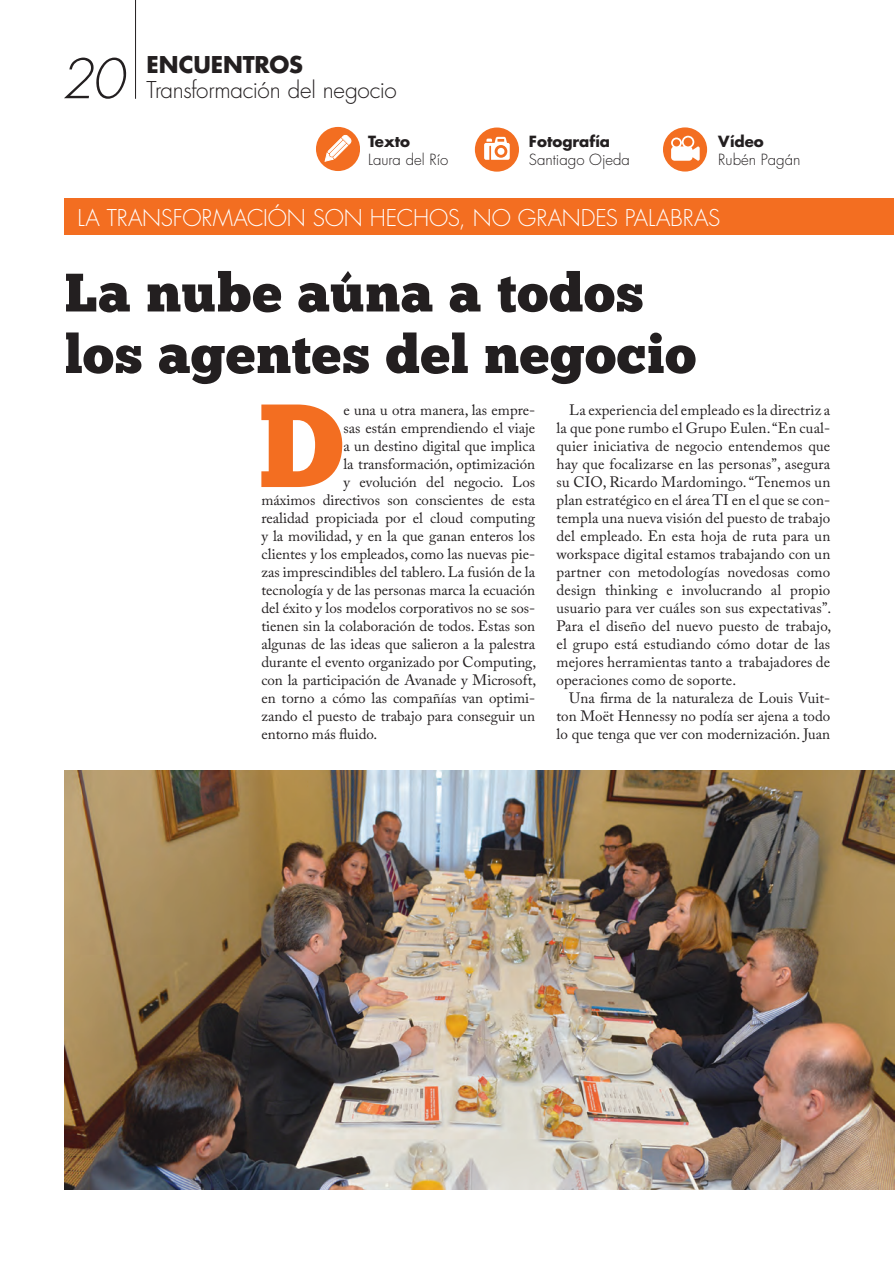
<style>
.page{position:relative;width:895px;height:1265px;background:#fff}
.page>*{position:absolute;margin:0;border:0;box-sizing:border-box;transform-origin:0 0}
.t1{font:118.05px "Chunk Five";color:#f36e21}
.t2{font:54px/61.5px "Chunk Five";letter-spacing:.015em;color:#231f20}
.t3{font:italic 300 53.25px "Futura Std";color:#231f20}
.t4{font:300 22.5px "Futura Std";letter-spacing:-.01em;color:#fff}
.t5{font:300 22.5px "Futura Std";letter-spacing:-.01em;color:#231f20}
.t6{font:700 22.5px "Futura Std";letter-spacing:-.005em;color:#231f20}
.t7{font:15px/18px "Adobe Caslon Pro";color:#231f20;text-align:justify}
.t8{font:300 15px "Futura Std";color:#231f20}
.t9{font:700 15px "Futura Std";color:#231f20}
</style>
<div class="page">
<hr style="left:135px;top:0;width:1px;height:99px;background:#231f20">
<div style="left:65px;top:199px;width:829px;height:36px;background:#f36e21"></div>
<div style="left:316px;top:127px;width:44px;height:44px;background:#f36e21;border-radius:50%"></div>
<svg style="left:324px;top:134px;width:28px;height:28px"></svg>
<div style="left:475px;top:127px;width:44px;height:45px;background:#f36e21;border-radius:50%"></div>
<svg style="left:484px;top:137px;width:26px;height:23px"></svg>
<div style="left:663px;top:127px;width:44px;height:45px;background:#f36e21;border-radius:50%"></div>
<svg style="left:671px;top:136px;width:28px;height:25px"></svg>
<img style="left:65px;top:770px;width:829px;height:419px">
<h3 class="t3" style="left:60px;top:47px;width:66px">20</h3>
<h3 class="t6" style="left:147px;top:49px;width:158px">ENCUENTROS</h3>
<h3 class="t5" style="left:147px;top:76px;width:252px">Transformación del negocio</h3>
<p class="t9" style="left:368px;top:131px;width:44px">Texto</p>
<p class="t8" style="left:368px;top:150px;width:82px">Laura del Río</p>
<p class="t9" style="left:529px;top:131px;width:83px">Fotografía</p>
<p class="t8" style="left:529px;top:150px;width:103px">Santiago Ojeda</p>
<p class="t9" style="left:718px;top:131px;width:47px">Vídeo</p>
<p class="t8" style="left:718px;top:150px;width:84px">Rubén Pagán</p>
<h3 class="t4" style="left:77px;top:204px;width:644px">LA TRANSFORMACIÓN SON HECHOS, NO GRANDES PALABRAS</h3>
<h2 class="t2" style="left:65px;top:262px;width:633px">La nube aúna a todos los agentes del negocio</h2>
<h1 class="t1" style="left:258px;top:375px;width:86px">D</h1>
<p class="t7" style="left:343px;top:401px;width:193px">e una u otra manera, las empre-</p>
<p class="t7" style="left:343px;top:419px;width:193px">sas están emprendiendo el viaje</p>
<p class="t7" style="left:343px;top:437px;width:193px">a un destino digital que implica</p>
<p class="t7" style="left:343px;top:455px;width:193px">la transformación, optimización</p>
<p class="t7" style="left:343px;top:473px;width:193px">y evolución del negocio. Los</p>
<p class="t7" style="left:261px;top:491px;width:275px">máximos directivos son conscientes de esta</p>
<p class="t7" style="left:261px;top:509px;width:275px">realidad propiciada por el cloud computing</p>
<p class="t7" style="left:261px;top:527px;width:275px">y la movilidad, y en la que ganan enteros los</p>
<p class="t7" style="left:261px;top:545px;width:275px">clientes y los empleados, como las nuevas pie-</p>
<p class="t7" style="left:261px;top:563px;width:275px">zas imprescindibles del tablero. La fusión de la</p>
<p class="t7" style="left:261px;top:581px;width:275px">tecnología y de las personas marca la ecuación</p>
<p class="t7" style="left:261px;top:599px;width:275px">del éxito y los modelos corporativos no se sos-</p>
<p class="t7" style="left:261px;top:617px;width:275px">tienen sin la colaboración de todos. Estas son</p>
<p class="t7" style="left:261px;top:635px;width:275px">algunas de las ideas que salieron a la palestra</p>
<p class="t7" style="left:261px;top:653px;width:276px">durante el evento organizado por Computing,</p>
<p class="t7" style="left:261px;top:671px;width:276px">con la participación de Avanade y Microsoft,</p>
<p class="t7" style="left:261px;top:689px;width:275px">en torno a cómo las compañías van optimi-</p>
<p class="t7" style="left:261px;top:707px;width:275px">zando el puesto de trabajo para conseguir un</p>
<p class="t7" style="left:261px;top:725px;width:117px">entorno más fluido.</p>
<p class="t7" style="left:556px;top:401px;width:276px;text-indent:13px">La experiencia del empleado es la directriz a la que pone rumbo el Grupo Eulen. “En cual&shy;quier iniciativa de negocio entendemos que hay que focalizarse en las personas”, asegura su CIO, Ricardo Mardomingo. “Tenemos un plan estratégico en el área TI en el que se con&shy;templa una nueva visión del puesto de trabajo del empleado. En esta hoja de ruta para un workspace digital estamos trabajando con un partner con metodologías novedosas como design thinking e involucrando al propio usuario para ver cuáles son sus expectativas”.<br>Para el diseño del nuevo puesto de trabajo, el grupo está estudiando cómo dotar de las mejores herramientas tanto a trabajadores de operaciones como de soporte.</p>
<p class="t7" style="left:556px;top:689px;width:275px;text-indent:13px">Una firma de la naturaleza de Louis Vuit&shy;ton Moët Hennessy no podía ser ajena a todo lo que tenga que ver con modernización. Juan</p>
</div>
